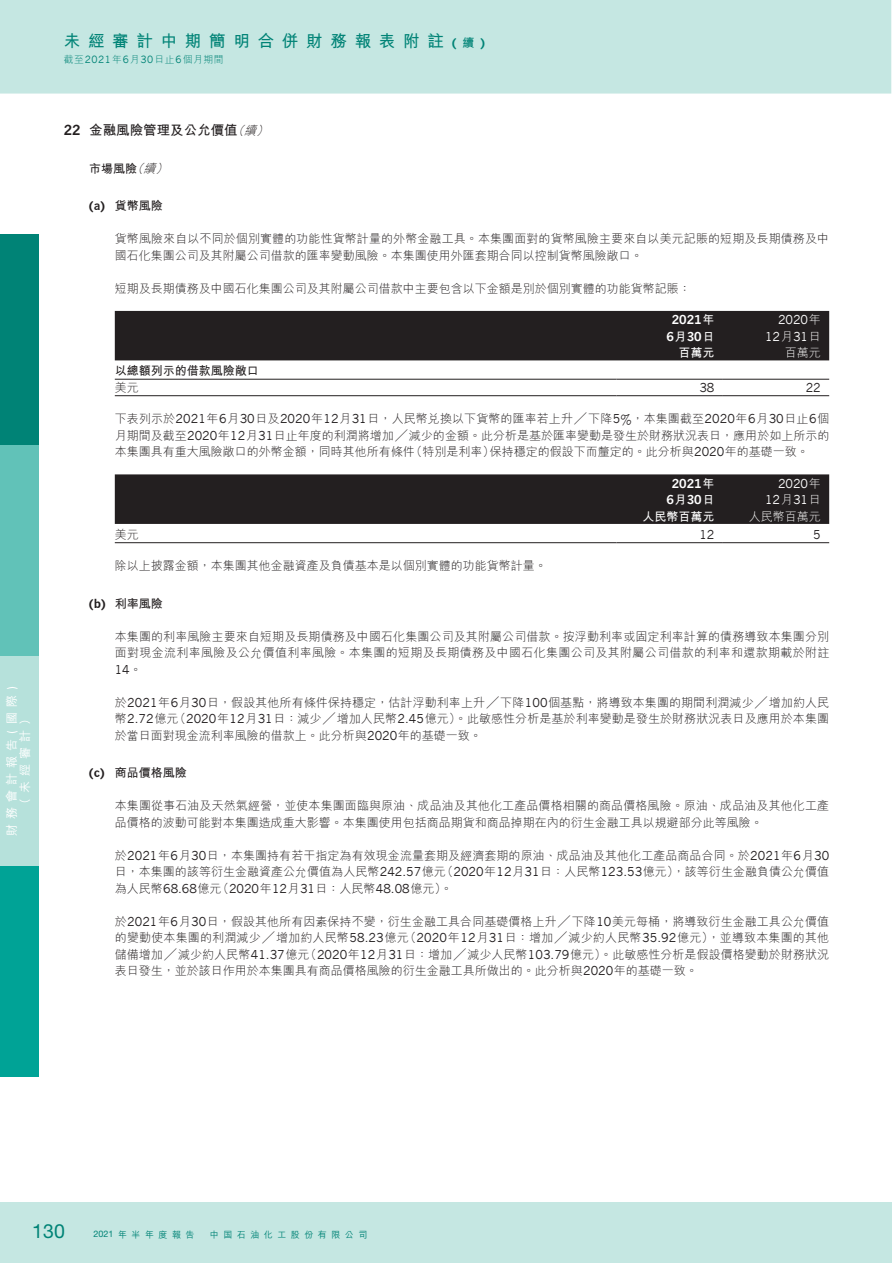
<style>
.page{position:relative;width:893px;height:1263px;background:#fff}
.page>*{position:absolute;margin:0;border:0;box-sizing:border-box;transform-origin:0 0}
.t1{font:19.5px "Helvetica Neue LT Std";color:#008376}
.t2{font:700 16.5px "M Hei HK";letter-spacing:.47em;color:#008376}
.t3{font:700 13.5px "M Hei HK";color:#231f20}
.t4{font:300 12px/16.5px "M Hei HK";color:#231f20;text-align:justify}
.t5{font:700 12px "M Hei HK";color:#231f20}
.t6{font:12px/16.5px "News Gothic";color:#fff;text-align:right}
.t7{font:700 12px/16.5px "News Gothic";color:#fff;text-align:center}
.t8{font:500 12px/13.5px "M Hei HK";letter-spacing:.415em;color:#fff;text-align:center}
.t9{font:12px "News Gothic";color:#231f20}
.t10{font:700 12px "M Hei HK";color:#fff}
.t11{font:300 12px "M Hei HK";color:#fff}
.t12{font:300 9.75px "M Hei HK";letter-spacing:.06em;color:#008376}
.t13{font:500 9px "M Hei HK";letter-spacing:.5em;color:#008376}
.s1{font-family:"Univers LT Std";font-weight:400}
.s2{font-family:"News Gothic";font-size:12px}
.s3{font-size:12px}
.s4{font-family:"News Gothic";font-weight:400}
.s5{font-family:"News Gothic"}
.s6{font-weight:300;font-style:italic;font-size:12px}
.s7{font-weight:300;font-style:italic}
.s8{font-family:"M Hei HK"}
.s9{font-family:"M Hei HK";font-weight:300}
.s10{font-family:"Helvetica Neue LT Std";font-weight:400}
.s11{font-family:"M Hei HKS"}
</style>
<div class="page">
<div style="left:0;top:0;width:891px;height:94px;background:#c5e7e2"></div>
<div style="left:0;top:866px;width:38px;height:211px;background:#00a396"></div>
<div style="left:0;top:655px;width:38px;height:211px;background:#b6e1db"></div>
<div style="left:0;top:445px;width:38px;height:210px;background:#61c2b8"></div>
<div style="left:0;top:234px;width:38px;height:211px;background:#008376"></div>
<div style="left:0;top:1202px;width:891px;height:61px;background:#c5e7e2"></div>
<div style="left:115px;top:311px;width:714px;height:49px;background:#231f20"></div>
<hr style="left:115px;top:379px;width:502px;height:1px;background:#231f20">
<hr style="left:617px;top:379px;width:106px;height:1px;background:#231f20">
<hr style="left:723px;top:379px;width:106px;height:1px;background:#231f20">
<hr style="left:115px;top:395px;width:502px;height:1px;background:#231f20">
<hr style="left:617px;top:395px;width:106px;height:1px;background:#231f20">
<hr style="left:723px;top:395px;width:106px;height:1px;background:#231f20">
<div style="left:115px;top:474px;width:714px;height:50px;background:#231f20"></div>
<hr style="left:115px;top:542px;width:502px;height:1px;background:#231f20">
<hr style="left:617px;top:542px;width:106px;height:1px;background:#231f20">
<hr style="left:723px;top:542px;width:106px;height:1px;background:#231f20">
<p class="t8" style="left:4px;top:836px;width:152px;rotate:-90deg">財務會計報告<span class="s1">(</span>國際<span class="s1">)</span>（未經審計）</p>
<h2 class="t2" style="left:64px;top:29px;width:422px">未經審計中期簡明合併財務報表附註 <span class="s2">(</span><span class="s3">續</span><span class="s2">)</span></h2>
<p class="t12" style="left:64px;top:55px;width:161px">截至<span class="s4">2021</span>年<span class="s4">6</span>月<span class="s4">30</span>日止<span class="s4">6</span>個月期間</p>
<p class="t3" style="left:64px;top:121px;width:209px"><span class="s5">22</span> 金融風險管理及公允價值<span class="s6">（續）</span></p>
<p class="t5" style="left:89px;top:160px;width:83px">市場風險<span class="s7">（續）</span></p>
<p class="t5" style="left:89px;top:197px;width:75px"><span class="s5">(a)</span> 貨幣風險</p>
<p class="t4" style="left:115px;top:231px;width:716px">貨幣風險來自以不同於個別實體的功能性貨幣計量的外幣金融工具。本集團面對的貨幣風險主要來自以美元記賬的短期及長期債務及中國石化集團公司及其附屬公司借款的匯率變動風險。本集團使用外匯套期合同以控制貨幣風險敞口。</p>
<p class="t4" style="left:115px;top:280px;width:577px">短期及長期債務及中國石化集團公司及其附屬公司借款中主要包含以下金額是別於個別實體的功能貨幣記賬：</p>
<p class="t7" style="left:666px;top:312px;width:50px">2021<span class="s8">年<br></span>6<span class="s8">月</span>30<span class="s8">日</span></p>
<p class="t6" style="left:765px;top:312px;width:57px">2020<span class="s9">年<br></span>12<span class="s9">月</span>31<span class="s9">日</span></p>
<p class="t10" style="left:678px;top:344px;width:37px">百萬元</p>
<p class="t11" style="left:785px;top:347px;width:37px">百萬元</p>
<p class="t5" style="left:115px;top:362px;width:145px">以總額列示的借款風險敞口</p>
<p class="t4" style="left:115px;top:379px;width:25px">美元</p>
<p class="t9" style="left:699px;top:381px;width:16px">38</p>
<p class="t9" style="left:806px;top:381px;width:16px">22</p>
<p class="t4" style="left:115px;top:411px;width:716px">下表列示於<span class="s4">2021</span>年<span class="s4">6</span>月<span class="s4">30</span>日及<span class="s4">2020</span>年<span class="s4">12</span>月<span class="s4">31</span>日，人民幣兌換以下貨幣的匯率若上升╱下降<span class="s4">5%</span>，本集團截至<span class="s4">2020</span>年<span class="s4">6</span>月<span class="s4">30</span>日止<span class="s4">6</span>個月期間及截至<span class="s4">2020</span>年<span class="s4">12</span>月<span class="s4">31</span>日止年度的利潤將增加╱減少的金額。此分析是基於匯率變動是發生於財務狀況表日，應用於如上所示的本集團具有重大風險敞口的外幣金額，同時其他所有條件（特別是利率）保持穩定的假設下而釐定的。此分析與<span class="s4">2020</span>年的基礎一致。</p>
<p class="t7" style="left:666px;top:475px;width:50px">2021<span class="s8">年<br></span>6<span class="s8">月</span>30<span class="s8">日</span></p>
<p class="t6" style="left:765px;top:475px;width:57px">2020<span class="s9">年<br></span>12<span class="s9">月</span>31<span class="s9">日</span></p>
<p class="t10" style="left:642px;top:508px;width:73px">人民幣百萬元</p>
<p class="t11" style="left:749px;top:510px;width:74px">人民幣百萬元</p>
<p class="t4" style="left:115px;top:526px;width:25px">美元</p>
<p class="t9" style="left:699px;top:528px;width:16px">12</p>
<p class="t9" style="left:813px;top:528px;width:9px">5</p>
<p class="t4" style="left:115px;top:557px;width:433px">除以上披露金額，本集團其他金融資產及負債基本是以個別實體的功能貨幣計量。</p>
<p class="t5" style="left:89px;top:595px;width:75px"><span class="s5">(b)</span> 利率風險</p>
<p class="t4" style="left:115px;top:628px;width:716px">本集團的利率風險主要來自短期及長期債務及中國石化集團公司及其附屬公司借款。按浮動利率或固定利率計算的債務導致本集團分別面對現金流利率風險及公允價值利率風險。本集團的短期及長期債務及中國石化集團公司及其附屬公司借款的利率和還款期載於附註</p>
<p class="t9" style="left:115px;top:663px;width:28px">14<span class="s9">。</span></p>
<p class="t4" style="left:115px;top:694px;width:716px">於<span class="s4">2021</span>年<span class="s4">6</span>月<span class="s4">30</span>日，假設其他所有條件保持穩定，估計浮動利率上升╱下降<span class="s4">100</span>個基點，將導致本集團的期間利潤減少╱增加約人民幣<span class="s4">2.72</span>億元（<span class="s4">2020</span>年<span class="s4">12</span>月<span class="s4">31</span>日：減少╱增加人民幣<span class="s4">2.45</span>億元）。此敏感性分析是基於利率變動是發生於財務狀況表日及應用於本集團於當日面對現金流利率風險的借款上。此分析與<span class="s4">2020</span>年的基礎一致。</p>
<p class="t5" style="left:89px;top:764px;width:99px"><span class="s5">(c)</span> 商品價格風險</p>
<p class="t4" style="left:115px;top:797px;width:716px">本集團從事石油及天然氣經營，並使本集團面臨與原油、成品油及其他化工產品價格相關的商品價格風險。原油、成品油及其他化工產品價格的波動可能對本集團造成重大影響。本集團使用包括商品期貨和商品掉期在內的衍生金融工具以規避部分此等風險。</p>
<p class="t4" style="left:115px;top:847px;width:716px">於<span class="s4">2021</span>年<span class="s4">6</span>月<span class="s4">30</span>日，本集團持有若干指定為有效現金流量套期及經濟套期的原油、成品油及其他化工產品商品合同。於<span class="s4">2021</span>年<span class="s4">6</span>月<span class="s4">30</span>日，本集團的該等衍生金融資產公允價值為人民幣<span class="s4">242.57</span>億元（<span class="s4">2020</span>年<span class="s4">12</span>月<span class="s4">31</span>日：人民幣<span class="s4">123.53</span>億元），該等衍生金融負債公允價值為人民幣<span class="s4">68.68</span>億元（<span class="s4">2020</span>年<span class="s4">12</span>月<span class="s4">31</span>日：人民幣<span class="s4">48.08</span>億元）。</p>
<p class="t4" style="left:115px;top:913px;width:716px">於<span class="s4">2021</span>年<span class="s4">6</span>月<span class="s4">30</span>日，假設其他所有因素保持不變，衍生金融工具合同基礎價格上升╱下降<span class="s4">10</span>美元每桶，將導致衍生金融工具公允價值的變動使本集團的利潤減少╱增加約人民幣<span class="s4">58.23</span>億元（<span class="s4">2020</span>年<span class="s4">12</span>月<span class="s4">31</span>日：增加╱減少約人民幣<span class="s4">35.92</span>億元），並導致本集團的其他儲備增加╱減少約人民幣<span class="s4">41.37</span>億元（<span class="s4">2020</span>年<span class="s4">12</span>月<span class="s4">31</span>日：增加╱減少人民幣<span class="s4">103.79</span>億元）。此敏感性分析是假設價格變動於財務狀況表日發生，並於該日作用於本集團具有商品價格風險的衍生金融工具所做出的。此分析與<span class="s4">2020</span>年的基礎一致。</p>
<h1 class="t1" style="left:32px;top:1219px;width:34px">130</h1>
<p class="t13" style="left:94px;top:1228px;width:103px"><span class="s10">2021</span>年半年度報告</p>
<p class="t13" style="left:210px;top:1228px;width:159px">中<span class="s11">国</span>石油化工股份有限公司</p>
</div>
